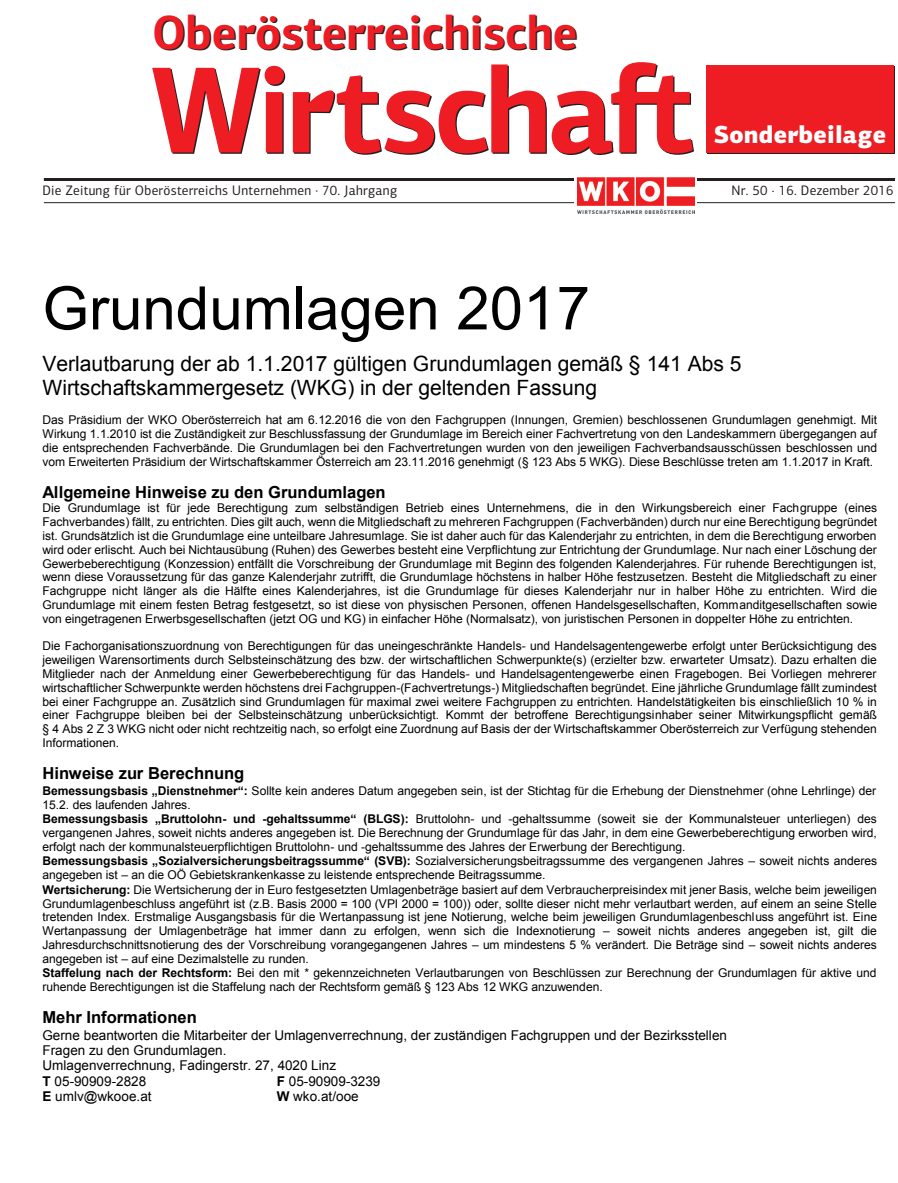
<style>
.page{position:relative;width:898px;height:1183px;background:#fff}
.page>*{position:absolute;margin:0;border:0;box-sizing:border-box;transform-origin:0 0}
.t1{font:60px "Arial";color:#000}
.t2{font:700 48px "PF Centro Sans Pro";color:#ee1d23;scale:.94 1}
.t3{font:900 24.6px "PF Centro Sans Pro";letter-spacing:.02em;color:#fff;scale:.94 1}
.t4{font:21px/24.2px "Arial";color:#000}
.t5{font:700 16.5px "Arial";color:#000}
.t6{font:13.8px "PF Centro Sans Pro";letter-spacing:.02em;color:#231f20;scale:.96 1}
.t7{font:13.5px/15.5px "Arial";letter-spacing:.005em;color:#000}
.t8{font:12px/13.8px "Arial";letter-spacing:-.005em;color:#000;text-align:justify}
.s1{font-weight:700}
</style>
<div class="page">
<div style="left:707px;top:66px;width:187px;height:88px;background:#ee1d23"></div>
<hr style="left:44px;top:202px;width:850px;height:1px;background:#231f20">
<hr style="left:44px;top:178px;width:850px;height:3px;background:#231f20">
<svg style="left:152px;top:62px;width:540px;height:92px"></svg>
<div style="left:574px;top:170px;width:122px;height:51px;background:#fff"></div>
<img style="left:577px;top:177px;width:117px;height:36px">
<div style="left:706px;top:65px;width:187px;height:87px;background:#ee1d23"></div>
<h2 class="t2" style="left:152px;top:2px;width:453px">Oberösterreichische</h2>
<h3 class="t3" style="left:713px;top:119px;width:185px">Sonderbeilage</h3>
<p class="t6" style="left:42px;top:182px;width:371px">Die Zeitung für Oberösterreichs Unternehmen · 70. Jahrgang</p>
<p class="t6" style="left:731px;top:182px;width:170px">Nr. 50 . 16. Dezember 2016</p>
<h1 class="t1" style="left:42px;top:269px;width:549px">Grundumlagen 2017</h1>
<h3 class="t4" style="left:42px;top:351px;width:700px">Verlautbarung der ab 1.1.2017 gültigen Grundumlagen gemäß § 141 Abs 5<br>Wirtschaftskammergesetz (WKG) in der geltenden Fassung</h3>
<p class="t8" style="left:42px;top:413px;width:836px">Das Präsidium der WKO Oberösterreich hat am 6.12.2016 die von den Fachgruppen (Innungen, Gremien) beschlossenen Grundumlagen genehmigt. Mit Wirkung 1.1.2010 ist die Zuständigkeit zur Beschlussfassung der Grundumlage im Bereich einer Fachvertretung von den Landeskammern übergegangen auf die entsprechenden Fachverbände. Die Grundumlagen bei den Fachvertretungen wurden von den jeweiligen Fachverbandsausschüssen beschlossen und vom Erweiterten Präsidium der Wirtschaftskammer Österreich am 23.11.2016 genehmigt (§ 123 Abs 5 WKG). Diese Beschlüsse treten am 1.1.2017 in Kraft.</p>
<h3 class="t5" style="left:42px;top:480px;width:345px">Allgemeine Hinweise zu den Grundumlagen</h3>
<p class="t8" style="left:42px;top:501px;width:835px">Die Grundumlage ist für jede Berechtigung zum selbständigen Betrieb eines Unternehmens, die in den Wirkungsbereich einer Fachgruppe (eines Fachverbandes) fällt, zu entrichten. Dies gilt auch, wenn die Mitgliedschaft zu mehreren Fachgruppen (Fachverbänden) durch nur eine Berechtigung begründet ist. Grundsätzlich ist die Grundumlage eine unteilbare Jahresumlage. Sie ist daher auch für das Kalenderjahr zu entrichten, in dem die Berechtigung erworben wird oder erlischt. Auch bei Nichtausübung (Ruhen) des Gewerbes besteht eine Verpflichtung zur Entrichtung der Grundumlage. Nur nach einer Löschung der Gewerbeberechtigung (Konzession) entfällt die Vorschreibung der Grundumlage mit Beginn des folgenden Kalenderjahres. Für ruhende Berechtigungen ist, wenn diese Voraussetzung für das ganze Kalenderjahr zutrifft, die Grundumlage höchstens in halber Höhe festzusetzen. Besteht die Mitgliedschaft zu einer Fachgruppe nicht länger als die Hälfte eines Kalenderjahres, ist die Grundumlage für dieses Kalenderjahr nur in halber Höhe zu entrichten. Wird die Grundumlage mit einem festen Betrag festgesetzt, so ist diese von physischen Personen, offenen Handelsgesellschaften, Kommanditgesellschaften sowie von eingetragenen Erwerbsgesellschaften (jetzt OG und KG) in einfacher Höhe (Normalsatz), von juristischen Personen in doppelter Höhe zu entrichten.</p>
<p class="t8" style="left:42px;top:639px;width:835px">Die Fachorganisationszuordnung von Berechtigungen für das uneingeschränkte Handels- und Handelsagentengewerbe erfolgt unter Berücksichtigung des jeweiligen Warensortiments durch Selbsteinschätzung des bzw. der wirtschaftlichen Schwerpunkte(s) (erzielter bzw. erwarteter Umsatz). Dazu erhalten die Mitglieder nach der Anmeldung einer Gewerbeberechtigung für das Handels- und Handelsagentengewerbe einen Fragebogen. Bei Vorliegen mehrerer wirtschaftlicher Schwerpunkte werden höchstens drei Fachgruppen-(Fachvertretungs-) Mitgliedschaften begründet. Eine jährliche Grundumlage fällt zumindest bei einer Fachgruppe an. Zusätzlich sind Grundumlagen für maximal zwei weitere Fachgruppen zu entrichten. Handelstätigkeiten bis einschließlich 10 % in einer Fachgruppe bleiben bei der Selbsteinschätzung unberücksichtigt. Kommt der betroffene Berechtigungsinhaber seiner Mitwirkungspflicht gemäß § 4 Abs 2 Z 3 WKG nicht oder nicht rechtzeitig nach, so erfolgt eine Zuordnung auf Basis der der Wirtschaftskammer Oberösterreich zur Verfügung stehenden Informationen.</p>
<h3 class="t5" style="left:42px;top:762px;width:203px">Hinweise zur Berechnung</h3>
<p class="t8" style="left:42px;top:783px;width:834px;text-indent:-27px">• <span class="s1">Bemessungsbasis „Dienstnehmer“:</span> Sollte kein anderes Datum angegeben sein, ist der Stichtag für die Erhebung der Dienstnehmer (ohne Lehrlinge) der<br>15.2. des laufenden Jahres.</p>
<p class="t8" style="left:42px;top:811px;width:835px;text-indent:-27px">• <span class="s1">Bemessungsbasis „Bruttolohn- und -gehaltssumme“ (BLGS):</span> Bruttolohn- und -gehaltssumme (soweit sie der Kommunalsteuer unterliegen) des vergangenen Jahres, soweit nichts anderes angegeben ist. Die Berechnung der Grundumlage für das Jahr, in dem eine Gewerbeberechtigung erworben wird, erfolgt nach der kommunalsteuerpflichtigen Bruttolohn- und -gehaltssumme des Jahres der Erwerbung der Berechtigung.</p>
<p class="t8" style="left:42px;top:854px;width:835px;text-indent:-27px">• <span class="s1">Bemessungsbasis „Sozialversicherungsbeitragssumme“ (SVB):</span> Sozialversicherungsbeitragssumme des vergangenen Jahres – soweit nichts anderes angegeben ist – an die OÖ Gebietskrankenkasse zu leistende entsprechende Beitragssumme.</p>
<p class="t8" style="left:42px;top:882px;width:835px;text-indent:-27px">• <span class="s1">Wertsicherung:</span> Die Wertsicherung der in Euro festgesetzten Umlagenbeträge basiert auf dem Verbraucherpreisindex mit jener Basis, welche beim jeweiligen Grundumlagenbeschluss angeführt ist (z.B. Basis 2000 = 100 (VPI 2000 = 100)) oder, sollte dieser nicht mehr verlautbart werden, auf einem an seine Stelle tretenden Index. Erstmalige Ausgangsbasis für die Wertanpassung ist jene Notierung, welche beim jeweiligen Grundumlagenbeschluss angeführt ist. Eine Wertanpassung der Umlagenbeträge hat immer dann zu erfolgen, wenn sich die Indexnotierung – soweit nichts anderes angegeben ist, gilt die Jahresdurchschnittsnotierung des der Vorschreibung vorangegangenen Jahres – um mindestens 5 % verändert. Die Beträge sind – soweit nichts anderes angegeben ist – auf eine Dezimalstelle zu runden.</p>
<p class="t8" style="left:42px;top:966px;width:835px;text-indent:-27px">• <span class="s1">Staffelung nach der Rechtsform:</span> Bei den mit * gekennzeichneten Verlautbarungen von Beschlüssen zur Berechnung der Grundumlagen für aktive und ruhende Berechtigungen ist die Staffelung nach der Rechtsform gemäß § 123 Abs 12 WKG anzuwenden.</p>
<h3 class="t5" style="left:42px;top:1005px;width:156px">Mehr Informationen</h3>
<p class="t7" style="left:42px;top:1026px;width:685px">Gerne beantworten die Mitarbeiter der Umlagenverrechnung, der zuständigen Fachgruppen und der Bezirksstellen Fragen zu den Grundumlagen.<br>Umlagenverrechnung, Fadingerstr. 27, 4020 Linz<br><span class="s1">T</span> 05-90909-2828</p>
<p class="t7" style="left:277px;top:1073px;width:105px"><span class="s1">F</span> 05-90909-3239</p>
<p class="t7" style="left:42px;top:1088px;width:111px"><span class="s1">E</span> umlv@wkooe.at</p>
<p class="t7" style="left:276px;top:1088px;width:83px"><span class="s1">W</span> wko.at/ooe</p>
</div>
